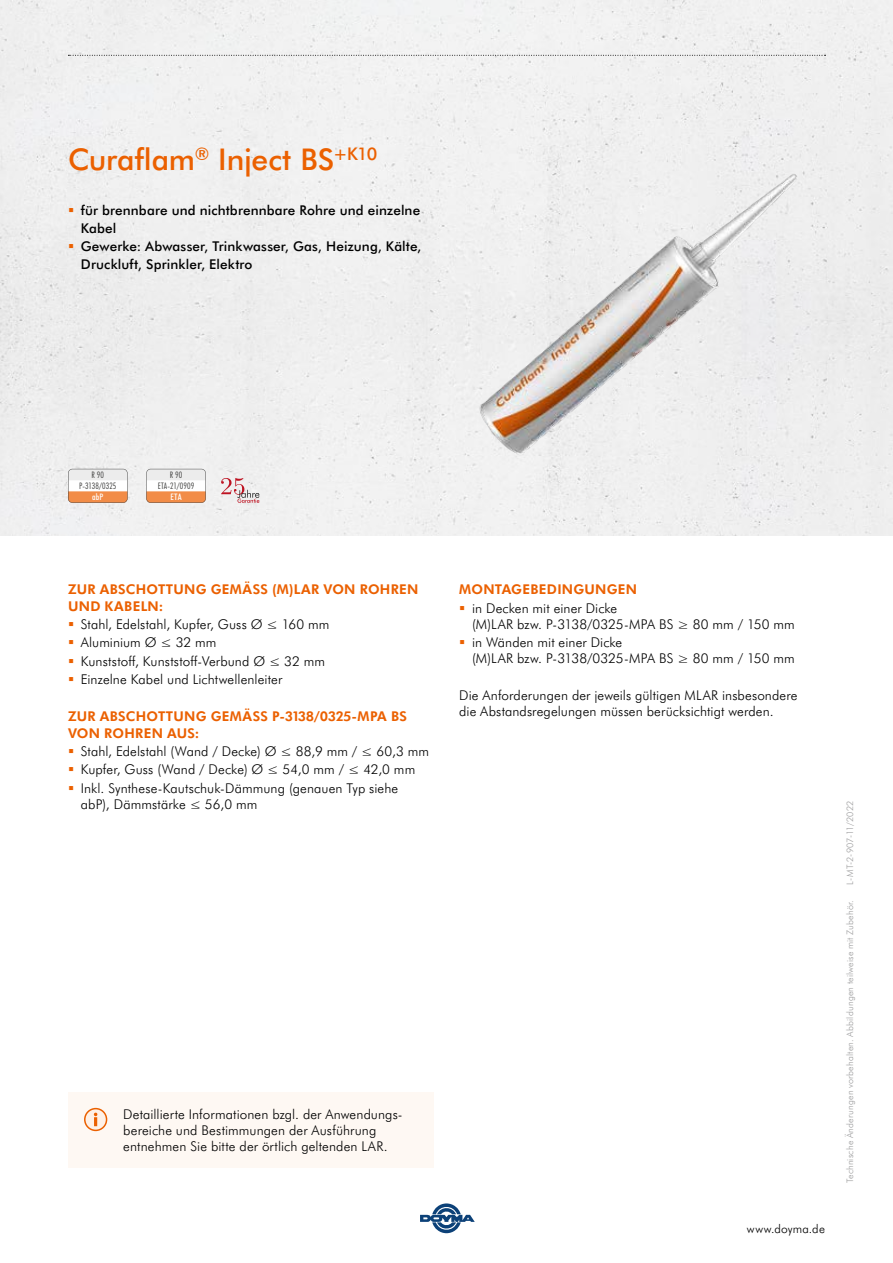
<style>
.page{position:relative;width:893px;height:1263px;background:#fff}
.page>*{position:absolute;margin:0;border:0;box-sizing:border-box;transform-origin:0 0}
.t1{font:500 30px "Futura BT";letter-spacing:-.005em;color:#eb6000}
.t2{font:300 13.5px/18.3px "Futura BT";letter-spacing:.005em;color:#000}
.t3{font:500 13.5px/18px "Futura BT";letter-spacing:.01em;color:#000}
.t4{font:700 13.5px/16.5px "Futura BT";letter-spacing:.02em;color:#eb6000}
.t5{font:300 12px "Futura BT";letter-spacing:.015em;color:#000}
.t6{font:300 9px "Futura BT";letter-spacing:.02em;color:#9c9c9d}
.t7{font:300 condensed 9px "Futura BT";letter-spacing:.015em;color:#3a3a39}
.t8{font:500 condensed 9px "Futura BT";letter-spacing:.02em;color:#fff}
</style>
<div class="page">
<div style="left:0;top:0;width:893px;height:535px;background:#f0f0f0"></div>
<svg style="left:420px;top:1203px;width:55px;height:30px"></svg>
<svg style="left:68px;top:55px;width:758px;height:1px"></svg>
<img style="left:459px;top:146px;width:366px;height:357px">
<svg style="left:68px;top:469px;width:60px;height:34px"></svg>
<svg style="left:146px;top:469px;width:60px;height:34px"></svg>
<div style="left:68px;top:1092px;width:366px;height:75px;background:#fef8f3"></div>
<svg style="left:85px;top:1108px;width:22px;height:22px"></svg>
<div style="left:84px;top:1108px;width:23px;height:23px;border:2px solid #eb6000;border-radius:50%"></div>
<svg style="left:94px;top:1113px;width:3px;height:13px"></svg>
<svg style="left:221px;top:478px;width:38px;height:25px"></svg>
<svg style="left:69px;top:208px;width:4px;height:4px"></svg>
<svg style="left:69px;top:244px;width:4px;height:4px"></svg>
<h1 class="t1" style="left:68px;top:138px;width:311px">Curaflam<sup>®</sup> Inject BS<sup>+K10</sup></h1>
<p class="t3" style="left:81px;top:200px;width:342px">für brennbare und nichtbrennbare Rohre und einzelne Kabel<br>Gewerke: Abwasser, Trinkwasser, Gas, Heizung, Kälte, Druckluft, Sprinkler, Elektro</p>
<p class="t7" style="left:92px;top:468px;width:14px">R 90</p>
<p class="t8" style="left:92px;top:490px;width:13px">abP</p>
<p class="t7" style="left:79px;top:480px;width:39px">P-3138/0325</p>
<p class="t7" style="left:170px;top:468px;width:14px">R 90</p>
<p class="t8" style="left:170px;top:490px;width:13px">ETA</p>
<p class="t7" style="left:158px;top:480px;width:38px">ETA-21/0909</p>
<p class="t4" style="left:68px;top:580px;width:352px">ZUR ABSCHOTTUNG GEMÄSS (M)LAR VON ROHREN<br>UND KABELN:</p>
<p class="t2" style="left:81px;top:615px;width:250px">Stahl, Edelstahl, Kupfer, Guss Ø ≤ 160 mm Aluminium Ø ≤ 32 mm<br>Kunststoff, Kunststoff-Verbund Ø ≤ 32 mm Einzelne Kabel und Lichtwellenleiter</p>
<p class="t4" style="left:68px;top:707px;width:340px">ZUR ABSCHOTTUNG GEMÄSS P-3138/0325-MPA BS<br>VON ROHREN AUS:</p>
<p class="t2" style="left:81px;top:741px;width:350px">Stahl, Edelstahl (Wand / Decke) Ø ≤ 88,9 mm / ≤ 60,3 mm<br>Kupfer, Guss (Wand / Decke) Ø ≤ 54,0 mm / ≤ 42,0 mm<br>Inkl. Synthese-Kautschuk-Dämmung (genauen Typ siehe</p>
<p class="t2" style="left:81px;top:794px;width:178px">abP), Dämmstärke ≤ 56,0 mm</p>
<p class="t2" style="left:123px;top:1105px;width:281px;line-height:16.2px">Detaillierte Informationen bzgl. der Anwendungs&shy;bereiche und Bestimmungen der Ausführung entnehmen Sie bitte der örtlich geltenden LAR.</p>
<p class="t4" style="left:459px;top:580px;width:179px">MONTAGEBEDINGUNGEN</p>
<p class="t2" style="left:472px;top:599px;width:324px;line-height:16.2px">in Decken mit einer Dicke<br>(M)LAR bzw. P-3138/0325-MPA BS ≥ 80 mm / 150 mm</p>
<p class="t2" style="left:472px;top:634px;width:324px;line-height:16.2px">in Wänden mit einer Dicke<br>(M)LAR bzw. P-3138/0325-MPA BS ≥ 80 mm / 150 mm</p>
<p class="t2" style="left:459px;top:687px;width:340px;line-height:16.2px">Die Anforderungen der jeweils gültigen MLAR insbesondere die Abstandsregelungen müssen berücksichtigt werden.</p>
<p class="t5" style="left:747px;top:1221px;width:79px">www.doyma.de</p>
<p class="t6" style="left:844px;top:884px;width:86px;rotate:-90deg">L-MT-2-907-11/2022</p>
<p class="t6" style="left:844px;top:1183px;width:285px;rotate:-90deg">Technische Änderungen vorbehalten. Abbildungen teilweise mit Zubehör.</p>
</div>
